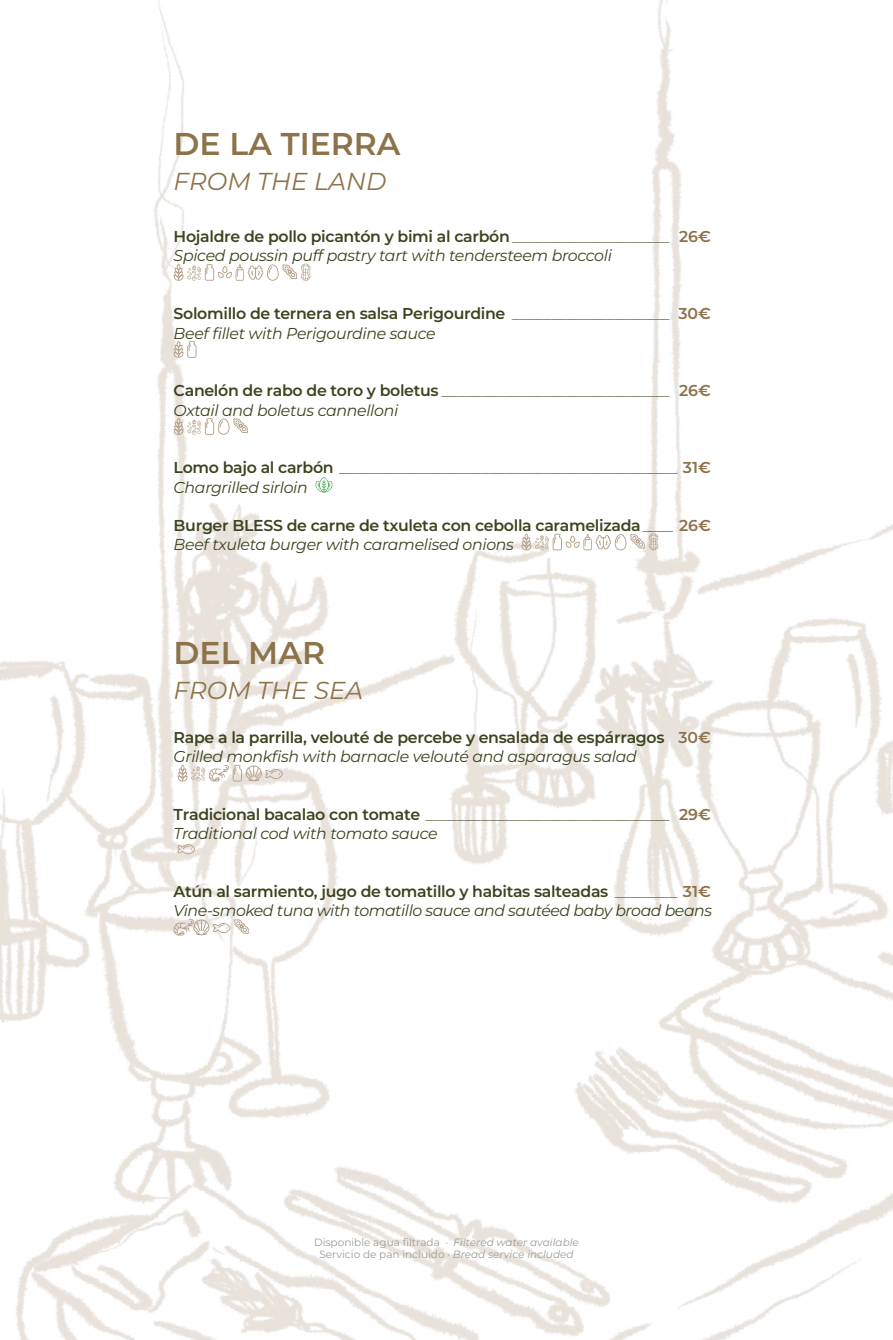
<style>
.page{position:relative;width:893px;height:1340px;background:#fff}
.page>*{position:absolute;margin:0;border:0;box-sizing:border-box;transform-origin:0 0}
.t1{font:600 31.5px "Montserrat";color:#8c734a}
.t2{font:italic 24.5px "Montserrat";color:#8c734a}
.t3{font:100 15.75px/19.2px "Montserrat";letter-spacing:-.02em;color:#3c441e}
.t4{font:italic 100 15.75px/19.2px "Montserrat";letter-spacing:-.03em;color:#3c441e}
.t5{font:100 10.5px/12.6px "Montserrat";color:#9a9d97;text-align:center}
.s1{color:#8c734a}
.s2{font-style:italic}
.s3{font-style:normal}
.s4{font-style:normal;color:#8c734a}
</style>
<div class="page">
<img style="left:0;top:0;width:893px;height:1339px">
<svg style="left:174px;top:263px;width:137px;height:18px"></svg>
<svg style="left:174px;top:341px;width:23px;height:17px"></svg>
<svg style="left:174px;top:418px;width:74px;height:17px"></svg>
<svg style="left:315px;top:477px;width:17px;height:15px"></svg>
<svg style="left:521px;top:533px;width:137px;height:17px"></svg>
<svg style="left:178px;top:764px;width:105px;height:17px"></svg>
<svg style="left:178px;top:844px;width:17px;height:10px"></svg>
<svg style="left:174px;top:919px;width:75px;height:16px"></svg>
<h1 class="t1" style="left:174px;top:121px;width:228px">DE LA TIERRA</h1>
<h2 class="t2" style="left:174px;top:164px;width:214px">FROM THE LAND</h2>
<p class="t3" style="left:174px;top:226px;width:539px">Hojaldre de pollo picantón y bimi al carbón ____________________ <span class="s1">26€<br></span><span class="s2">Spiced poussin puff pastry tart with tendersteem broccoli</span></p>
<p class="t3" style="left:174px;top:303px;width:539px">Solomillo de ternera en salsa Perigourdine ____________________ <span class="s1">30€<br></span><span class="s2">Beef fillet with Perigourdine sauce</span></p>
<p class="t3" style="left:174px;top:380px;width:539px">Canelón de rabo de toro y boletus _____________________________ <span class="s1">26€<br></span><span class="s2">Oxtail and boletus cannelloni</span></p>
<p class="t3" style="left:174px;top:457px;width:539px">Lomo bajo al carbón ___________________________________________ <span class="s1">31€<br></span><span class="s2">Chargrilled sirloin</span></p>
<p class="t3" style="left:174px;top:515px;width:539px">Burger BLESS de carne de txuleta con cebolla caramelizada____ <span class="s1">26€<br></span><span class="s2">Beef txuleta burger with caramelised onions</span></p>
<h1 class="t1" style="left:174px;top:630px;width:153px">DEL MAR</h1>
<h2 class="t2" style="left:174px;top:673px;width:191px">FROM THE SEA</h2>
<p class="t3" style="left:174px;top:727px;width:539px">Rape a la parrilla, velouté de percebe y ensalada de espárragos <span class="s1">30€<br></span><span class="s2">Grilled monkfish with barnacle velouté and asparagus salad</span></p>
<p class="t3" style="left:174px;top:804px;width:539px">Tradicional bacalao con tomate _______________________________ <span class="s1">29€<br></span><span class="s2">Traditional cod with tomato sauce</span></p>
<p class="t4" style="left:174px;top:881px;width:540px"><span class="s3">Atún al sarmiento, jugo de tomatillo y habitas salteadas ________</span> <span class="s4">31€<br></span>Vine-smoked tuna with tomatillo sauce and sautéed baby broad beans</p>
<p class="t5" style="left:314px;top:1235px;width:266px">Disponible agua filtrada · <span class="s2">Filtered water available<br></span>Servicio de pan incluido <span class="s2">· Bread service included</span></p>
</div>
